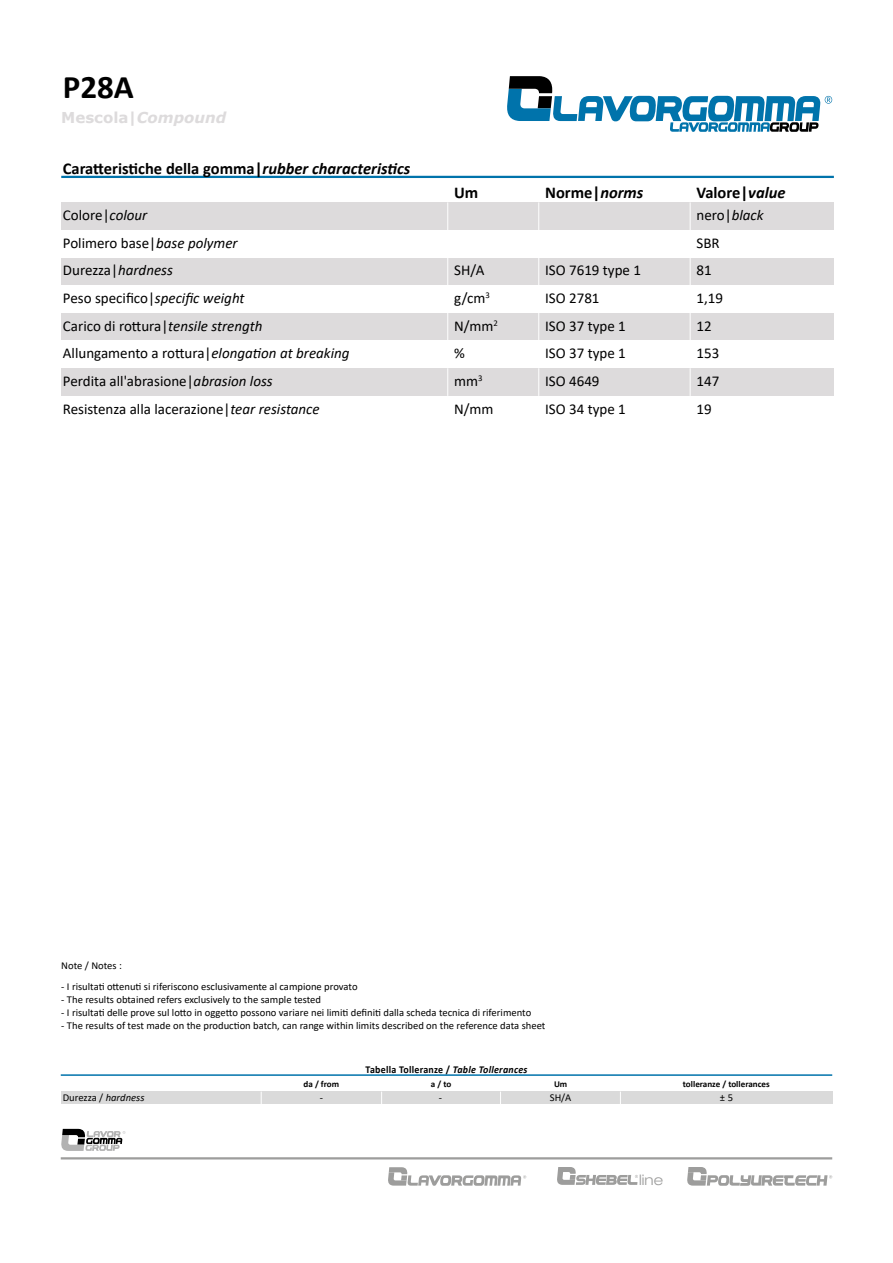
<style>
.page{position:relative;width:893px;height:1263px;background:#fff}
.page>*{position:absolute;margin:0;border:0;box-sizing:border-box;transform-origin:0 0}
.t1{font:700 33px "Calibri";color:#000}
.t2{font:700 16.5px "Calibri";color:#000}
.t3{font:15px "Calibri";color:#000}
.t4{font:700 15px "Verdana";color:#dddbdc}
.t5{font:300 expanded 14.55px "Helvetica Neue LT Std";color:#9d9d9c}
.t6{font:10.5px "Calibri";color:#000}
.t7{font:700 10.5px "Calibri";letter-spacing:.025em;color:#000;scale:.95 1}
.t8{font:700 9px "Calibri";color:#000}
.s1{font-style:italic}
</style>
<div class="page">
<div style="left:61px;top:1091px;width:771px;height:13px;background:#dadada"></div>
<svg style="left:261px;top:1092px;width:1px;height:12px"></svg>
<svg style="left:381px;top:1091px;width:1px;height:13px"></svg>
<svg style="left:500px;top:1091px;width:1px;height:13px"></svg>
<svg style="left:620px;top:1091px;width:1px;height:13px"></svg>
<hr style="left:61px;top:1074px;width:771px;height:2px;background:#0073ab">
<hr style="left:61px;top:1157px;width:771px;height:2px;background:#9d9d9c">
<svg style="left:61px;top:1129px;width:64px;height:22px"></svg>
<svg style="left:388px;top:1167px;width:138px;height:19px"></svg>
<svg style="left:557px;top:1167px;width:81px;height:18px"></svg>
<svg style="left:687px;top:1167px;width:145px;height:19px"></svg>
<svg style="left:507px;top:76px;width:325px;height:56px"></svg>
<hr style="left:61px;top:176px;width:773px;height:2px;background:#0073ab">
<div style="left:61px;top:202px;width:773px;height:28px;background:#dddbdc"></div>
<div style="left:61px;top:258px;width:773px;height:27px;background:#dddbdc"></div>
<div style="left:61px;top:313px;width:773px;height:28px;background:#dddbdc"></div>
<div style="left:61px;top:368px;width:773px;height:28px;background:#dddbdc"></div>
<svg style="left:447px;top:202px;width:1px;height:194px"></svg>
<svg style="left:538px;top:202px;width:1px;height:194px"></svg>
<svg style="left:690px;top:202px;width:1px;height:194px"></svg>
<h1 class="t1" style="left:63px;top:64px;width:73px">P28A</h1>
<h3 class="t4" style="left:61px;top:107px;width:167px">Mescola|<span class="s1">Compound</span></h3>
<h2 class="t2" style="left:63px;top:157px;width:349px">Caratteristiche della gomma|<span class="s1">rubber characteristics</span></h2>
<h2 class="t2" style="left:454px;top:181px;width:26px">Um</h2>
<h2 class="t2" style="left:545px;top:181px;width:100px">Norme|<span class="s1">norms</span></h2>
<h2 class="t2" style="left:696px;top:181px;width:91px">Valore|<span class="s1">value</span></h2>
<h3 class="t3" style="left:63px;top:205px;width:86px">Colore|<span class="s1">colour</span></h3>
<h3 class="t3" style="left:696px;top:205px;width:69px">nero|<span class="s1">black</span></h3>
<h3 class="t3" style="left:63px;top:232px;width:176px">Polimero base|<span class="s1">base polymer</span></h3>
<h3 class="t3" style="left:696px;top:232px;width:25px">SBR</h3>
<h3 class="t3" style="left:63px;top:260px;width:111px">Durezza|<span class="s1">hardness</span></h3>
<h3 class="t3" style="left:454px;top:260px;width:32px">SH/A</h3>
<h3 class="t3" style="left:545px;top:260px;width:97px">ISO 7619 type 1</h3>
<h3 class="t3" style="left:696px;top:260px;width:17px">81</h3>
<h3 class="t3" style="left:63px;top:288px;width:183px">Peso specifico|<span class="s1">specific weight</span></h3>
<h3 class="t3" style="left:454px;top:288px;width:37px">g/cm<sup>3</sup></h3>
<h3 class="t3" style="left:545px;top:288px;width:56px">ISO 2781</h3>
<h3 class="t3" style="left:696px;top:288px;width:28px">1,19</h3>
<h3 class="t3" style="left:63px;top:315px;width:201px">Carico di rottura|<span class="s1">tensile strength</span></h3>
<h3 class="t3" style="left:454px;top:315px;width:45px">N/mm<sup>2</sup></h3>
<h3 class="t3" style="left:545px;top:315px;width:82px">ISO 37 type 1</h3>
<h3 class="t3" style="left:696px;top:315px;width:17px">12</h3>
<h3 class="t3" style="left:63px;top:343px;width:288px">Allungamento a rottura|<span class="s1">elongation at breaking</span></h3>
<h3 class="t3" style="left:454px;top:343px;width:12px">%</h3>
<h3 class="t3" style="left:545px;top:343px;width:82px">ISO 37 type 1</h3>
<h3 class="t3" style="left:696px;top:343px;width:24px">153</h3>
<h3 class="t3" style="left:63px;top:370px;width:211px">Perdita all'abrasione|<span class="s1">abrasion loss</span></h3>
<h3 class="t3" style="left:454px;top:370px;width:30px">mm<sup>3</sup></h3>
<h3 class="t3" style="left:545px;top:370px;width:56px">ISO 4649</h3>
<h3 class="t3" style="left:696px;top:370px;width:24px">147</h3>
<h3 class="t3" style="left:63px;top:398px;width:258px">Resistenza alla lacerazione|<span class="s1">tear resistance</span></h3>
<h3 class="t3" style="left:454px;top:398px;width:41px">N/mm</h3>
<h3 class="t3" style="left:545px;top:398px;width:82px">ISO 34 type 1</h3>
<h3 class="t3" style="left:696px;top:398px;width:17px">19</h3>
<p class="t6" style="left:61px;top:959px;width:62px">Note / Notes :</p>
<p class="t6" style="left:61px;top:980px;width:298px">- I risultati ottenuti si riferiscono esclusivamente al campione provato</p>
<p class="t6" style="left:61px;top:992px;width:261px">- The results obtained refers exclusively to the sample tested</p>
<p class="t6" style="left:61px;top:1005px;width:471px">- I risultati delle prove sul lotto in oggetto possono variare nei limiti definiti dalla scheda tecnica di riferimento</p>
<p class="t6" style="left:61px;top:1018px;width:486px">- The results of test made on the production batch, can range within limits described on the reference data sheet</p>
<p class="t7" style="left:366px;top:1062px;width:172px">Tabella Tolleranze / <span class="s1">Table Tollerances</span></p>
<p class="t8" style="left:304px;top:1078px;width:37px">da / from</p>
<p class="t8" style="left:431px;top:1078px;width:22px">a / to</p>
<p class="t8" style="left:554px;top:1078px;width:15px">Um</p>
<p class="t8" style="left:683px;top:1078px;width:88px">tolleranze / tollerances</p>
<p class="t6" style="left:63px;top:1090px;width:83px">Durezza / <span class="s1">hardness</span></p>
<p class="t6" style="left:320px;top:1090px;width:5px">-</p>
<p class="t6" style="left:439px;top:1090px;width:5px">-</p>
<p class="t6" style="left:550px;top:1090px;width:23px">SH/A</p>
<p class="t6" style="left:720px;top:1090px;width:15px">± 5</p>
<h3 class="t5" style="left:639px;top:1171px;width:25px">line</h3>
</div>
